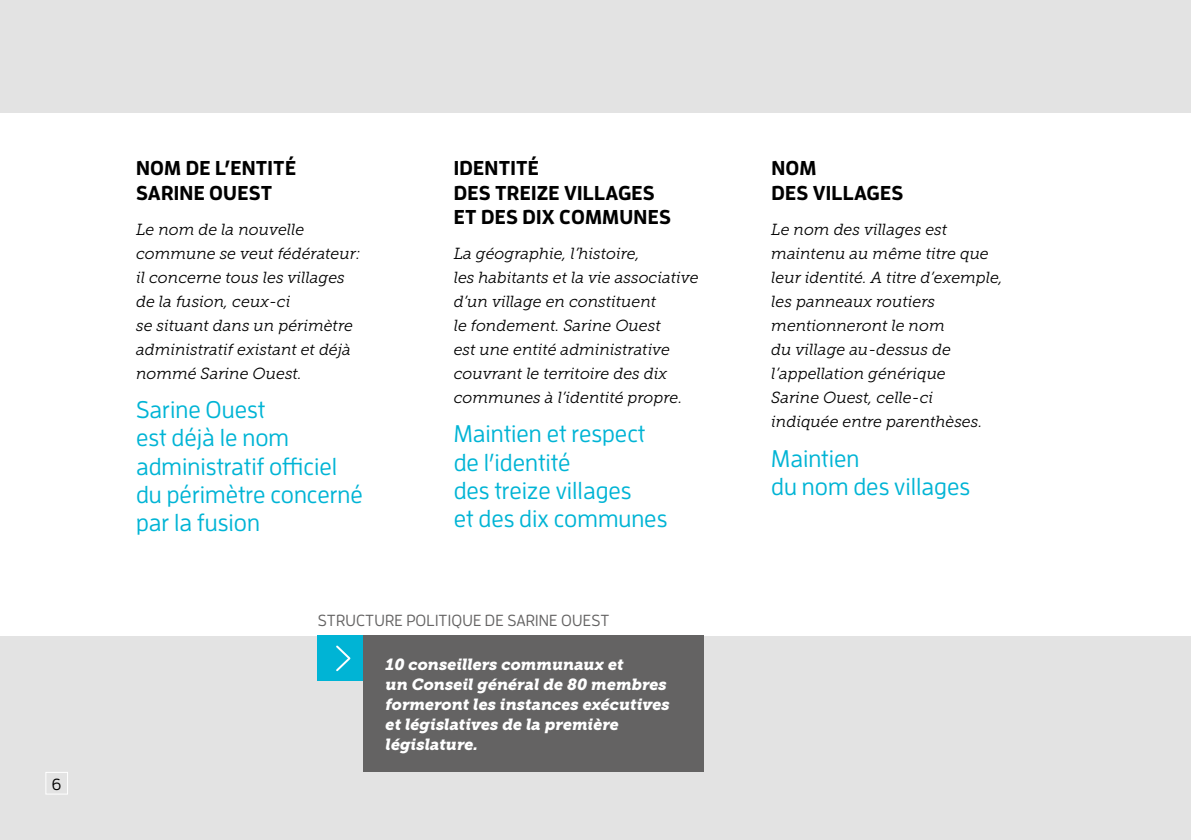
<style>
.page{position:relative;width:1191px;height:840px;background:#fff}
.page>*{position:absolute;margin:0;border:0;box-sizing:border-box;transform-origin:0 0}
.t1{font:500 24px/28px "Enzo OT";color:#00b4d5}
.t2{font:700 20px/24px "Enzo OT";letter-spacing:.01em;color:#000}
.t3{font:italic 16px/24px "Museo Slab 300";color:#000}
.t4{font:italic 16px/20px "Museo Slab 900";color:#fff}
.t5{font:500 16px "Enzo OT";letter-spacing:.01em;color:#646363}
.t6{font:500 16px "Enzo OT";color:#000}
</style>
<div class="page">
<div style="left:0;top:0;width:1191px;height:839px;background:#e3e3e3"></div>
<div style="left:0;top:113px;width:1191px;height:522px;background:#fff"></div>
<div style="left:317px;top:635px;width:46px;height:45px;background:#00b4d5"></div>
<svg style="left:336px;top:645px;width:15px;height:27px"></svg>
<div style="left:363px;top:635px;width:340px;height:136px;background:#646363"></div>
<div style="left:45px;top:771px;width:23px;height:23px;border:1px solid #fff"></div>
<p class="t6" style="left:52px;top:774px;width:11px">6</p>
<p class="t2" style="left:136px;top:156px;width:161px">NOM DE L’ENTITÉ<br>SARINE OUEST</p>
<p class="t3" style="left:136px;top:217px;width:226px">Le nom de la nouvelle commune se veut fédérateur: il concerne tous les villages de la fusion, ceux-ci<br>se situant dans un périmètre administratif existant et déjà nommé Sarine Ouest.</p>
<h1 class="t1" style="left:136px;top:395px;width:228px">Sarine Ouest<br>est déjà le nom administratif officiel du périmètre concerné par la fusion</h1>
<p class="t2" style="left:454px;top:156px;width:218px">IDENTITÉ<br>DES TREIZE VILLAGES<br>ET DES DIX COMMUNES</p>
<p class="t3" style="left:454px;top:241px;width:246px">La géographie, l’histoire,<br>les habitants et la vie associative d’un village en constituent<br>le fondement. Sarine Ouest<br>est une entité administrative couvrant le territoire des dix communes à l’identité propre.</p>
<h1 class="t1" style="left:454px;top:419px;width:215px">Maintien et respect de l’identité<br>des treize villages<br>et des dix communes</h1>
<p class="t5" style="left:318px;top:611px;width:293px">STRUCTURE POLITIQUE DE SARINE OUEST</p>
<p class="t4" style="left:386px;top:654px;width:285px">10 conseillers communaux et<br>un Conseil général de 80 membres formeront les instances exécutives et législatives de la première législature.</p>
<p class="t2" style="left:771px;top:156px;width:133px">NOM<br>DES VILLAGES</p>
<p class="t3" style="left:771px;top:217px;width:233px">Le nom des villages est maintenu au même titre que leur identité. A titre d’exemple, les panneaux routiers mentionneront le nom<br>du village au-dessus de l’appellation générique<br>Sarine Ouest, celle-ci indiquée entre parenthèses.</p>
<h1 class="t1" style="left:771px;top:443px;width:200px">Maintien<br>du nom des villages</h1>
</div>
